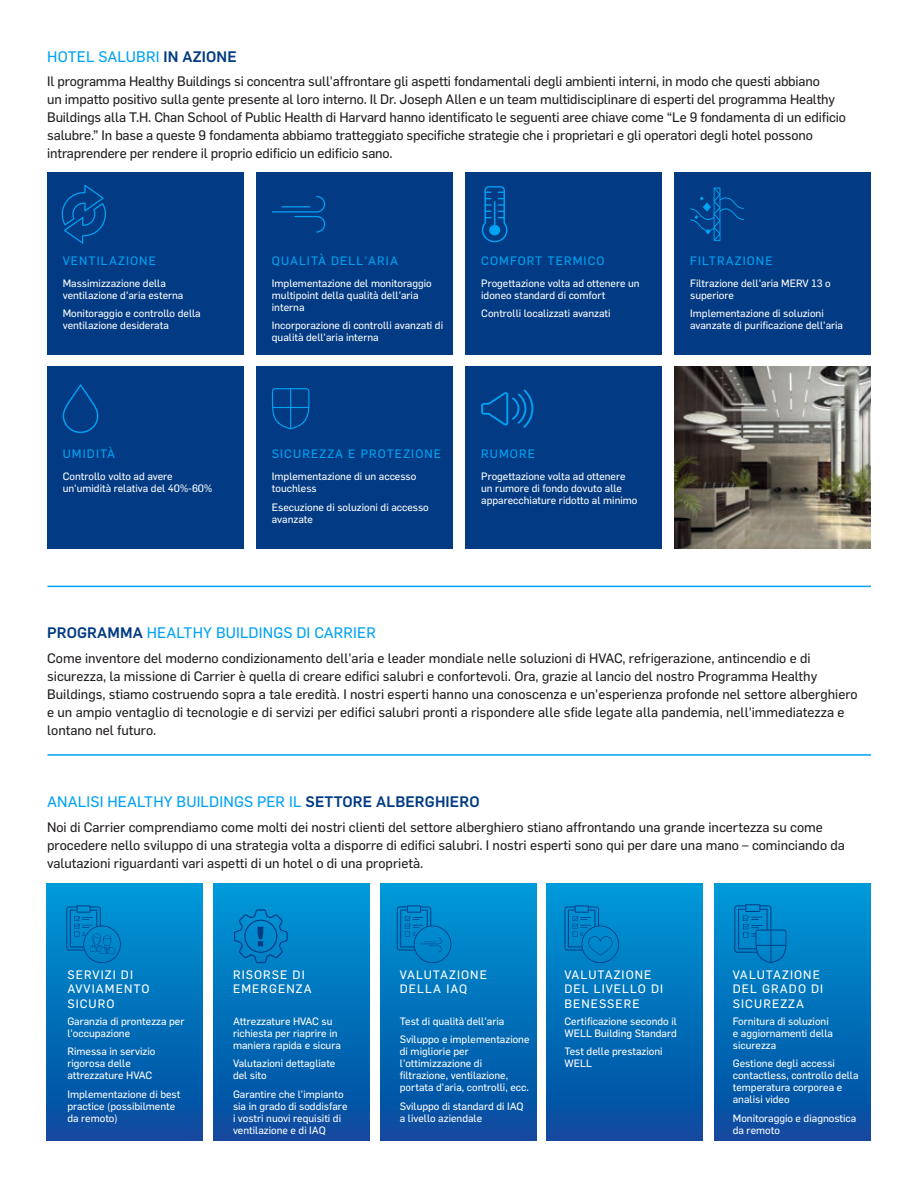
<style>
.page{position:relative;width:918px;height:1188px;background:#fff}
.page>*{position:absolute;margin:0;border:0;box-sizing:border-box;transform-origin:0 0}
.t1{font:15px "Flama Basic";letter-spacing:.01em;color:#00a2f4}
.t2{font:13.5px/18px "Flama Basic";color:#231f20}
.t3{font:12px/14.4px "Flama Basic";letter-spacing:.09em;color:#fff}
.t4{font:12px "Flama Basic";letter-spacing:.09em;color:#00a2f4}
.t5{font:10.5px/12px "Flama Basic";color:#fff}
.s1{font-family:"Flama";font-weight:500;color:#023b83}
</style>
<div class="page">
<svg style="left:715px;top:883px;width:156px;height:258px;background:#026eb9"></svg>
<svg style="left:214px;top:883px;width:156px;height:258px;background:#026fb9"></svg>
<svg style="left:380px;top:883px;width:156px;height:258px;background:#026eb9"></svg>
<svg style="left:547px;top:883px;width:156px;height:258px;background:#026eb9"></svg>
<svg style="left:47px;top:883px;width:156px;height:258px;background:#026eb9"></svg>
<svg style="left:734px;top:904px;width:53px;height:59px;background:#007dc1"></svg>
<svg style="left:397px;top:905px;width:54px;height:58px;background:#007fc3"></svg>
<svg style="left:66px;top:905px;width:55px;height:58px;background:#007ec2"></svg>
<svg style="left:564px;top:905px;width:55px;height:58px;background:#007fc3"></svg>
<svg style="left:234px;top:909px;width:54px;height:54px;background:#007cc0"></svg>
<div style="left:256px;top:172px;width:196px;height:183px;background:#023b83"></div>
<div style="left:466px;top:172px;width:196px;height:183px;background:#023b83"></div>
<div style="left:675px;top:172px;width:196px;height:183px;background:#023b83"></div>
<div style="left:47px;top:172px;width:196px;height:183px;background:#023b83"></div>
<svg style="left:62px;top:185px;width:44px;height:59px"></svg>
<svg style="left:272px;top:196px;width:53px;height:37px"></svg>
<svg style="left:482px;top:186px;width:26px;height:56px"></svg>
<div style="left:466px;top:366px;width:196px;height:183px;background:#023b83"></div>
<div style="left:256px;top:366px;width:196px;height:183px;background:#023b83"></div>
<div style="left:47px;top:366px;width:196px;height:183px;background:#023b83"></div>
<svg style="left:272px;top:388px;width:38px;height:41px"></svg>
<img style="left:675px;top:366px;width:196px;height:183px">
<svg style="left:63px;top:384px;width:35px;height:49px"></svg>
<svg style="left:481px;top:389px;width:52px;height:39px"></svg>
<svg style="left:690px;top:188px;width:54px;height:53px"></svg>
<hr style="left:48px;top:586px;width:823px;height:1px;background:#00a2f4">
<hr style="left:48px;top:754px;width:823px;height:2px;background:#00a2f4">
<h1 class="t1" style="left:47px;top:46px;width:191px">HOTEL SALUBRI <span class="s1">IN AZIONE</span></h1>
<p class="t2" style="left:47px;top:72px;width:800px">Il programma Healthy Buildings si concentra sull'affrontare gli aspetti fondamentali degli ambienti interni, in modo che questi abbiano<br>un impatto positivo sulla gente presente al loro interno. Il Dr. Joseph Allen e un team multidisciplinare di esperti del programma Healthy Buildings alla T.H. Chan School of Public Health di Harvard hanno identificato le seguenti aree chiave come “Le 9 fondamenta di un edificio salubre.” In base a queste 9 fondamenta abbiamo tratteggiato specifiche strategie che i proprietari e gli operatori degli hotel possono intraprendere per rendere il proprio edificio un edificio sano.</p>
<p class="t4" style="left:63px;top:252px;width:95px">VENTILAZIONE</p>
<p class="t5" style="left:63px;top:276px;width:122px">Massimizzazione della ventilazione d'aria esterna</p>
<p class="t5" style="left:63px;top:307px;width:140px">Monitoraggio e controllo della ventilazione desiderata</p>
<p class="t4" style="left:63px;top:446px;width:54px">UMIDITÀ</p>
<p class="t5" style="left:63px;top:470px;width:151px">Controllo volto ad avere un'umidità relativa del 40%-60%</p>
<p class="t4" style="left:272px;top:252px;width:128px">QUALITÀ DELL'ARIA</p>
<p class="t5" style="left:272px;top:276px;width:161px">Implementazione del monitoraggio multipoint della qualità dell'aria interna</p>
<p class="t5" style="left:272px;top:319px;width:173px">Incorporazione di controlli avanzati di qualità dell'aria interna</p>
<p class="t4" style="left:481px;top:252px;width:125px">COMFORT TERMICO</p>
<p class="t4" style="left:690px;top:252px;width:84px">FILTRAZIONE</p>
<p class="t5" style="left:481px;top:276px;width:160px">Progettazione volta ad ottenere un idoneo standard di comfort</p>
<p class="t5" style="left:481px;top:307px;width:131px">Controlli localizzati avanzati</p>
<p class="t5" style="left:690px;top:276px;width:142px">Filtrazione dell'aria MERV 13 o superiore</p>
<p class="t5" style="left:690px;top:307px;width:154px">Implementazione di soluzioni avanzate di purificazione dell'aria</p>
<p class="t4" style="left:272px;top:446px;width:171px">SICUREZZA E PROTEZIONE</p>
<p class="t5" style="left:272px;top:470px;width:146px">Implementazione di un accesso touchless</p>
<p class="t5" style="left:272px;top:501px;width:158px">Esecuzione di soluzioni di accesso avanzate</p>
<p class="t4" style="left:481px;top:446px;width:55px">RUMORE</p>
<p class="t5" style="left:481px;top:470px;width:158px">Progettazione volta ad ottenere un rumore di fondo dovuto alle apparecchiature ridotto al minimo</p>
<h1 class="t1" style="left:47px;top:623px;width:330px"><span class="s1">PROGRAMMA</span> HEALTHY BUILDINGS DI CARRIER</h1>
<p class="t2" style="left:47px;top:649px;width:812px">Come inventore del moderno condizionamento dell'aria e leader mondiale nelle soluzioni di HVAC, refrigerazione, antincendio e di sicurezza, la missione di Carrier è quella di creare edifici salubri e confortevoli. Ora, grazie al lancio del nostro Programma Healthy Buildings, stiamo costruendo sopra a tale eredità. I nostri esperti hanno una conoscenza e un'esperienza profonde nel settore alberghiero e un ampio ventaglio di tecnologie e di servizi per edifici salubri pronti a rispondere alle sfide legate alla pandemia, nell'immediatezza e lontano nel futuro.</p>
<h1 class="t1" style="left:47px;top:791px;width:434px">ANALISI HEALTHY BUILDINGS PER IL <span class="s1">SETTORE ALBERGHIERO</span></h1>
<p class="t2" style="left:47px;top:817px;width:799px">Noi di Carrier comprendiamo come molti dei nostri clienti del settore alberghiero stiano affrontando una grande incertezza su come procedere nello sviluppo di una strategia volta a disporre di edifici salubri. I nostri esperti sono qui per dare una mano – cominciando da valutazioni riguardanti vari aspetti di un hotel o di una proprietà.</p>
<p class="t3" style="left:67px;top:967px;width:84px">SERVIZI DI<br>AVVIAMENTO<br>SICURO</p>
<p class="t5" style="left:67px;top:1014px;width:119px">Garanzia di prontezza per l'occupazione</p>
<p class="t5" style="left:67px;top:1045px;width:90px">Rimessa in servizio rigorosa delle attrezzature HVAC</p>
<p class="t5" style="left:67px;top:1088px;width:114px">Implementazione di best practice (possibilmente da remoto)</p>
<p class="t3" style="left:233px;top:967px;width:80px">RISORSE DI<br>EMERGENZA</p>
<p class="t5" style="left:233px;top:1014px;width:109px">Attrezzature HVAC su richiesta per riaprire in maniera rapida e sicura</p>
<p class="t5" style="left:233px;top:1057px;width:104px">Valutazioni dettagliate del sito</p>
<p class="t5" style="left:233px;top:1088px;width:116px">Garantire che l'impianto sia in grado di soddisfare i vostri nuovi requisiti di ventilazione e di IAQ</p>
<p class="t3" style="left:400px;top:967px;width:89px">VALUTAZIONE<br>DELLA IAQ</p>
<p class="t5" style="left:400px;top:1011px;width:131px;line-height:18.8px">Test di qualità dell'aria<br>Sviluppo e implementazione</p>
<p class="t5" style="left:400px;top:1045px;width:131px">di migliorie per l'ottimizzazione di filtrazione, ventilazione, portata d'aria, controlli, ecc.</p>
<p class="t5" style="left:400px;top:1100px;width:125px">Sviluppo di standard di IAQ a livello aziendale</p>
<p class="t3" style="left:564px;top:967px;width:100px">VALUTAZIONE<br>DEL LIVELLO DI<br>BENESSERE</p>
<p class="t5" style="left:564px;top:1014px;width:114px">Certificazione secondo il<br>WELL Building Standard</p>
<p class="t5" style="left:564px;top:1045px;width:100px">Test delle prestazioni<br>WELL</p>
<p class="t3" style="left:733px;top:967px;width:92px">VALUTAZIONE<br>DEL GRADO DI<br>SICUREZZA</p>
<p class="t5" style="left:733px;top:1014px;width:102px">Fornitura di soluzioni e aggiornamenti della sicurezza</p>
<p class="t5" style="left:733px;top:1057px;width:127px">Gestione degli accessi contactless, controllo della temperatura corporea e analisi video</p>
<p class="t5" style="left:733px;top:1112px;width:125px">Monitoraggio e diagnostica da remoto</p>
</div>
